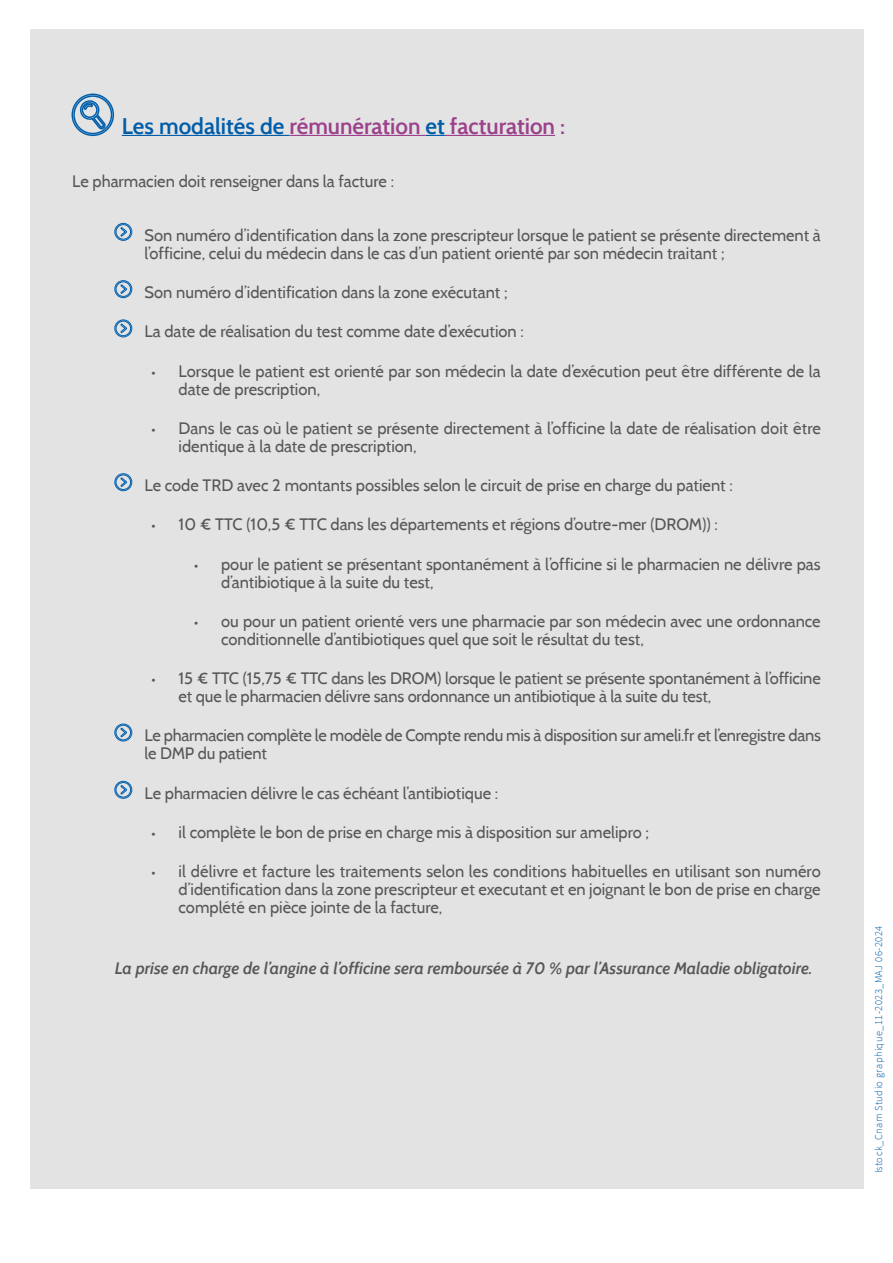
<style>
.page{position:relative;width:893px;height:1263px;background:#fff}
.page>*{position:absolute;margin:0;border:0;box-sizing:border-box;transform-origin:0 0}
.t1{font:600 22.5px "Cabin";color:#9c418b}
.t2{font:16.5px/18px "Cabin";color:#575756}
.t3{font:italic 600 16.5px "Cabin";color:#575756}
.t4{font:300 10.5px "Source Sans Pro";letter-spacing:.04em;color:#005da9}
.s1{color:#005da9}
.s2{font-size:13.5px}
</style>
<div class="page">
<div style="left:30px;top:30px;width:833px;height:1159px;background:#e3e3e3"></div>
<hr style="left:122px;top:135px;width:167px;height:1px;background:#005da9">
<hr style="left:289px;top:135px;width:137px;height:1px;background:#9c418b">
<svg style="left:426px;top:135px;width:19px;height:1px"></svg>
<hr style="left:445px;top:135px;width:110px;height:1px;background:#9c418b">
<svg style="left:71px;top:93px;width:44px;height:44px"></svg>
<svg style="left:114px;top:223px;width:19px;height:18px"></svg>
<svg style="left:114px;top:280px;width:19px;height:18px"></svg>
<svg style="left:114px;top:319px;width:19px;height:19px"></svg>
<svg style="left:114px;top:473px;width:19px;height:18px"></svg>
<svg style="left:114px;top:723px;width:19px;height:19px"></svg>
<svg style="left:114px;top:780px;width:19px;height:19px"></svg>
<h1 class="t1" style="left:122px;top:112px;width:445px"><span class="s1">Les modalités de</span> rémunération <span class="s1">et</span> facturation :</h1>
<p class="t2" style="left:72px;top:172px;width:323px">Le pharmacien doit renseigner dans la facture :</p>
<p class="t2" style="left:145px;top:226px;width:678px">Son numéro d’identification dans la zone prescripteur lorsque le patient se présente directement à l’officine, celui du médecin dans le cas d’un patient orienté par son médecin traitant ;</p>
<p class="t2" style="left:145px;top:283px;width:365px">Son numéro d’identification dans la zone exécutant ;</p>
<p class="t2" style="left:145px;top:322px;width:381px">La date de réalisation du test comme date d’exécution :</p>
<p class="t2" style="left:179px;top:362px;width:643px;text-indent:-27px"><span class="s2">•</span> Lorsque le patient est orienté par son médecin la date d’exécution peut être différente de la date de prescription,</p>
<p class="t2" style="left:179px;top:419px;width:644px;text-indent:-27px"><span class="s2">•</span> Dans le cas où le patient se présente directement à l’officine la date de réalisation doit être identique à la date de prescription,</p>
<p class="t2" style="left:145px;top:476px;width:590px">Le code TRD avec 2 montants possibles selon le circuit de prise en charge du patient :</p>
<p class="t2" style="left:152px;top:515px;width:568px"><span class="s2">•</span> 10 € TTC (10,5 € TTC dans les départements et régions d’outre-mer (DROM)) :</p>
<p class="t2" style="left:221px;top:555px;width:601px;text-indent:-27px"><span class="s2">•</span> pour le patient se présentant spontanément à l’officine si le pharmacien ne délivre pas d’antibiotique à la suite du test,</p>
<p class="t2" style="left:221px;top:612px;width:601px;text-indent:-27px"><span class="s2">•</span> ou pour un patient orienté vers une pharmacie par son médecin avec une ordonnance conditionnelle d’antibiotiques quel que soit le résultat du test,</p>
<p class="t2" style="left:179px;top:669px;width:644px;text-indent:-27px"><span class="s2">•</span> 15 € TTC (15,75 € TTC dans les DROM) lorsque le patient se présente spontanément à l’officine et que le pharmacien délivre sans ordonnance un antibiotique à la suite du test,</p>
<p class="t2" style="left:145px;top:726px;width:678px">Le pharmacien complète le modèle de Compte rendu mis à disposition sur ameli.fr et l’enregistre dans le DMP du patient</p>
<p class="t2" style="left:145px;top:784px;width:355px">Le pharmacien délivre le cas échéant l’antibiotique :</p>
<p class="t2" style="left:152px;top:823px;width:499px"><span class="s2">•</span> il complète le bon de prise en charge mis à disposition sur amelipro ;</p>
<p class="t2" style="left:179px;top:862px;width:644px;text-align:justify;text-indent:-27px"><span class="s2">•</span> il délivre et facture les traitements selon les conditions habituelles en utilisant son numéro d’identification dans la zone prescripteur et executant et en joignant le bon de prise en charge complété en pièce jointe de la facture,</p>
<p class="t3" style="left:115px;top:958px;width:699px">La prise en charge de l’angine à l’officine sera remboursée à 70 % par l’Assurance Maladie obligatoire.</p>
<p class="t4" style="left:872px;top:1173px;width:249px;rotate:-90deg">Istock_Cnam Studio graphique_11-2023_MAJ 06-2024</p>
</div>
